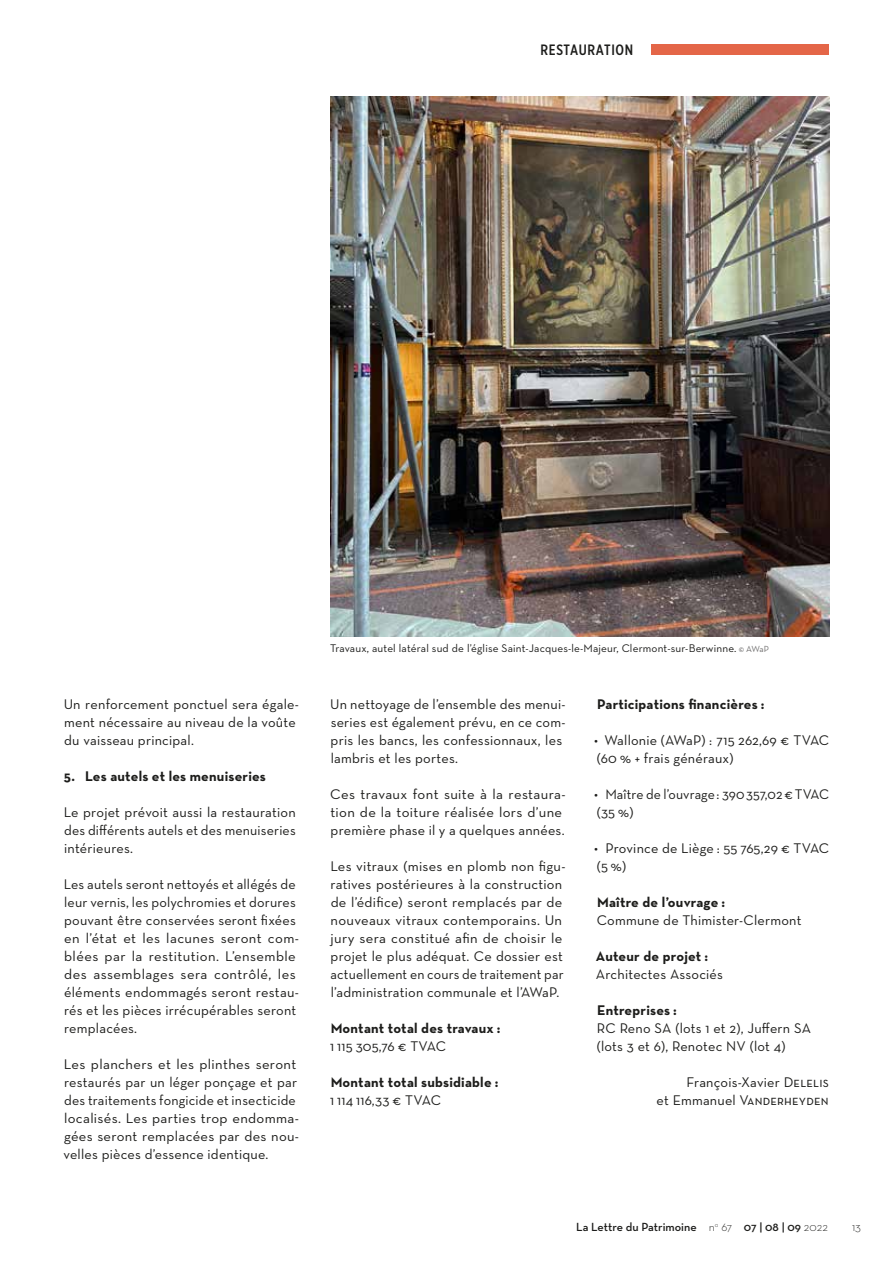
<style>
.page{position:relative;width:893px;height:1263px;background:#fff}
.page>*{position:absolute;margin:0;border:0;box-sizing:border-box;transform-origin:0 0}
.t1{font:500 15px "Gotham X Narrow";letter-spacing:.05em;color:#1d1d1b}
.t2{font:14.25px/18px "Neutra Text";letter-spacing:.015em;color:#1d1d1b}
.t3{font:700 14.25px "Neutra Text";letter-spacing:.015em;color:#1d1d1b}
.t4{font:14.25px "Neutra Text Book SC";letter-spacing:.015em;color:#1d1d1b}
.t5{font:600 12px "Neutra Text";color:#1d1d1b}
.t6{font:300 12px "Neutra Text";color:#1d1d1b}
.t7{font:11.25px "Neutra Text";letter-spacing:.015em;color:#1d1d1b}
.s1{font-size:9px;color:#706f6f}
.s2{font-family:"Neutra Text Book SC"}
.s3{font-family:"Neutra Text"}
.s4{font-weight:300}
</style>
<div class="page">
<img style="left:330px;top:97px;width:499px;height:540px">
<div style="left:651px;top:44px;width:178px;height:11px;background:#e46648"></div>
<p class="t1" style="left:540px;top:40px;width:94px">RESTAURATION</p>
<p class="t2" style="left:64px;top:695px;width:237px">Un renforcement ponctuel sera égale&shy;ment nécessaire au niveau de la voûte du vaisseau principal.</p>
<p class="t3" style="left:64px;top:767px;width:203px">5. Les autels et les menuiseries</p>
<p class="t2" style="left:64px;top:803px;width:233px;text-align:justify">Le projet prévoit aussi la restauration des différents autels et des menuiseries intérieures.</p>
<p class="t2" style="left:64px;top:875px;width:237px">Les autels seront nettoyés et allégés de leur vernis, les polychromies et dorures pouvant être conservées seront fixées en l’état et les lacunes seront com&shy;blées par la restitution. L’ensemble des assemblages sera contrôlé, les éléments endommagés seront restau&shy;rés et les pièces irrécupérables seront remplacées.</p>
<p class="t2" style="left:64px;top:1055px;width:237px">Les planchers et les plinthes seront restaurés par un léger ponçage et par des traitements fongicide et insecticide localisés. Les parties trop endomma&shy;gées seront remplacées par des nou&shy;velles pièces d’essence identique.</p>
<p class="t7" style="left:330px;top:641px;width:440px">Travaux, autel latéral sud de l’église Saint-Jacques-le-Majeur, Clermont-sur-Berwinne. <span class="s1">© AWaP</span></p>
<p class="t2" style="left:330px;top:695px;width:237px">Un nettoyage de l’ensemble des menui&shy;series est également prévu, en ce com&shy;pris les bancs, les confessionnaux, les lambris et les portes.</p>
<p class="t2" style="left:330px;top:785px;width:237px">Ces travaux font suite à la restaura&shy;tion de la toiture réalisée lors d’une première phase il y a quelques années.</p>
<p class="t2" style="left:330px;top:857px;width:237px">Les vitraux (mises en plomb non figu&shy;ratives postérieures à la construction de l’édifice) seront remplacés par de nouveaux vitraux contemporains. Un jury sera constitué afin de choisir le projet le plus adéquat. Ce dossier est actuellement en cours de traitement par l’administration communale et l’AWaP.</p>
<p class="t3" style="left:331px;top:1019px;width:171px">Montant total des travaux :</p>
<p class="t2" style="left:330px;top:1037px;width:117px">1 115 305,76 € TVAC</p>
<p class="t3" style="left:331px;top:1073px;width:169px">Montant total subsidiable :</p>
<p class="t2" style="left:330px;top:1091px;width:112px">1 114 116,33 € TVAC</p>
<p class="t3" style="left:597px;top:695px;width:169px">Participations financières :</p>
<p class="t2" style="left:594px;top:731px;width:237px">• Wallonie (AWaP) : 715 262,69 € TVAC (60 % + frais généraux)</p>
<p class="t2" style="left:594px;top:785px;width:237px">• Maître de l’ouvrage : 390 357,02 € TVAC (35 %)</p>
<p class="t2" style="left:594px;top:839px;width:237px">• Province de Liège : 55 765,29 € TVAC (5 %)</p>
<p class="t3" style="left:597px;top:893px;width:129px">Maître de l’ouvrage :</p>
<p class="t2" style="left:597px;top:911px;width:206px">Commune de Thimister-Clermont</p>
<p class="t3" style="left:596px;top:947px;width:114px">Auteur de projet :</p>
<p class="t2" style="left:596px;top:965px;width:129px">Architectes Associés</p>
<p class="t3" style="left:597px;top:1001px;width:81px">Entreprises :</p>
<p class="t2" style="left:597px;top:1019px;width:216px">RC Reno SA (lots 1 et 2), Juffern SA (lots 3 et 6), Renotec NV (lot 4)</p>
<p class="t2" style="left:686px;top:1073px;width:144px">François-Xavier <span class="s2">Delelis</span></p>
<p class="t4" style="left:657px;top:1091px;width:174px"><span class="s3">et Emmanuel</span> Vanderheyden</p>
<p class="t5" style="left:576px;top:1219px;width:253px">La Lettre du Patrimoine <span class="s4">n</span><sup>o</sup> <span class="s4">67</span> 07 | 08 | 09 <span class="s4">2022</span></p>
<p class="t6" style="left:852px;top:1219px;width:10px">13</p>
</div>
